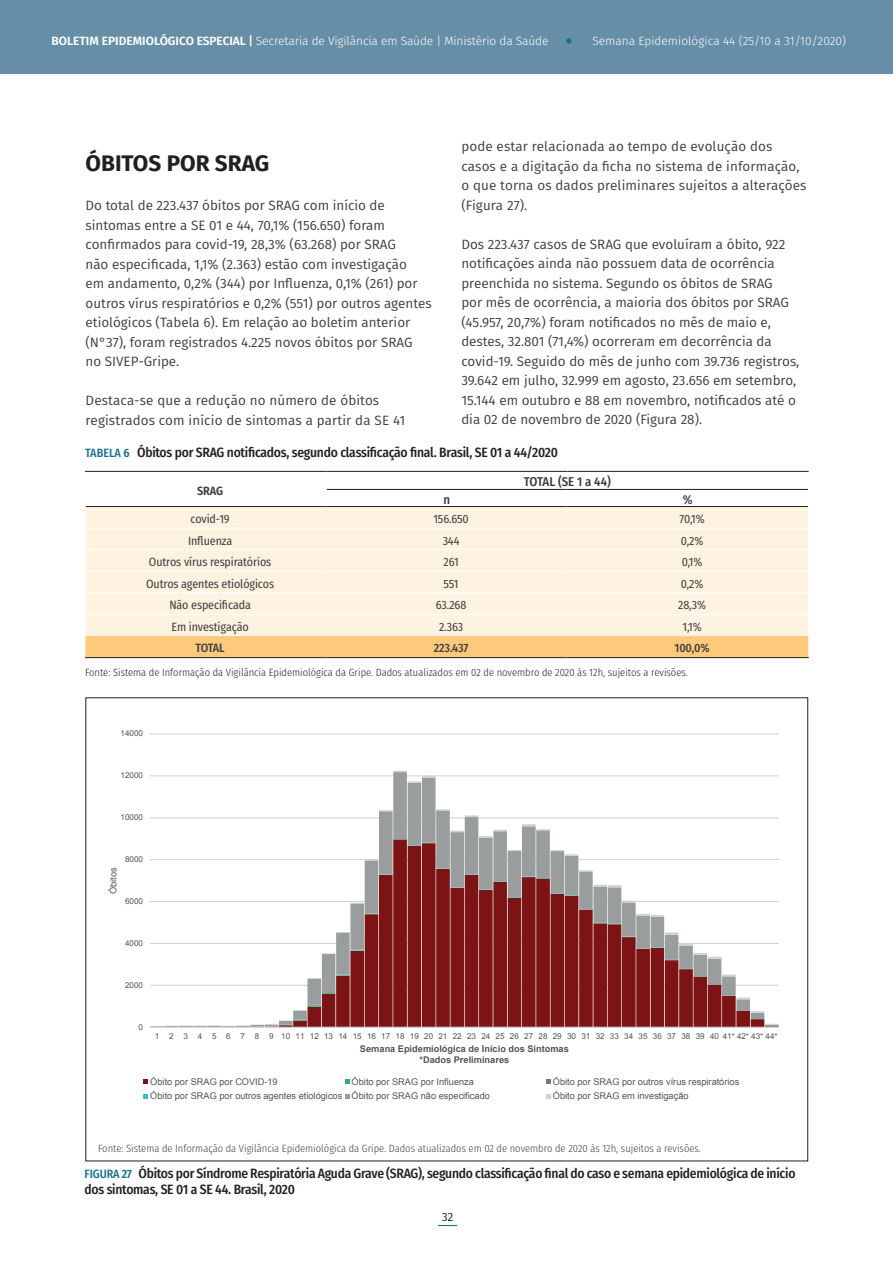
<style>
.page{position:relative;width:893px;height:1263px;background:#fff}
.page>*{position:absolute;margin:0;border:0;box-sizing:border-box;transform-origin:0 0}
.t1{font:700 22.5px "Fira Sans";color:#231f20}
.t2{font:13.5px/19.5px "Fira Sans";color:#3e3e3f}
.t3{font:500 13.5px/16.5px "Fira Sans Condensed";letter-spacing:-.02em;color:#231f20}
.t4{font:500 12.75px "Fira Sans Condensed";letter-spacing:-.015em;color:#383839}
.t5{font:500 12.75px "Fira Sans Condensed";color:#3e3e3f}
.t6{font:12px "Fira Sans Condensed";letter-spacing:-.01em;color:#3e3e3f}
.t7{font:300 12px "Fira Sans";letter-spacing:-.01em;color:#fff}
.t8{font:500 12px "Fira Sans Condensed";letter-spacing:-.015em;color:#3e3e3f}
.t9{font:600 12px "Fira Sans Condensed";color:#3e3e3f}
.t10{font:12px "Fira Sans";color:#231f20}
.t11{font:300 10.5px "Fira Sans Condensed";color:#3e3e3f}
.t12{font:300 10.5px "Fira Sans Condensed";color:#231f20}
.t13{font:9.15px "Arial";color:#515455}
.t14{font:700 9.15px/10.6px "Arial";color:#515455;text-align:center}
.t15{font:8.1px "Arial";color:#515455}
.s1{font-weight:600}
.s2{font-weight:500}
.s3{font-size:12px;color:#186f8c}
.s4{font-weight:600;font-size:12px;color:#186f8c}
</style>
<div class="page">
<div style="left:0;top:0;width:893px;height:74px;background:#668ea6"></div>
<svg style="left:438px;top:1225px;width:19px;height:1px"></svg>
<svg style="left:566px;top:38px;width:5px;height:6px"></svg>
<div style="left:85px;top:506px;width:723px;height:130px;background:#fef3e1"></div>
<div style="left:85px;top:636px;width:723px;height:21px;background:#fdca7b"></div>
<hr style="left:85px;top:471px;width:241px;height:1px;background:#231f20">
<hr style="left:326px;top:471px;width:241px;height:1px;background:#231f20">
<hr style="left:567px;top:471px;width:242px;height:1px;background:#231f20">
<hr style="left:327px;top:489px;width:240px;height:1px;background:#231f20">
<hr style="left:567px;top:489px;width:241px;height:1px;background:#231f20">
<hr style="left:86px;top:506px;width:240px;height:1px;background:#231f20">
<hr style="left:326px;top:506px;width:241px;height:1px;background:#231f20">
<hr style="left:567px;top:506px;width:241px;height:1px;background:#231f20">
<hr style="left:85px;top:657px;width:241px;height:1px;background:#231f20">
<hr style="left:326px;top:657px;width:241px;height:1px;background:#231f20">
<hr style="left:567px;top:657px;width:242px;height:1px;background:#231f20">
<hr style="left:86px;top:528px;width:240px;height:1px;background:#fff">
<hr style="left:326px;top:528px;width:241px;height:1px;background:#fff">
<hr style="left:567px;top:528px;width:241px;height:1px;background:#fff">
<hr style="left:86px;top:549px;width:240px;height:1px;background:#fff">
<hr style="left:326px;top:549px;width:241px;height:1px;background:#fff">
<hr style="left:567px;top:549px;width:241px;height:1px;background:#fff">
<hr style="left:86px;top:571px;width:240px;height:1px;background:#fff">
<hr style="left:326px;top:571px;width:241px;height:1px;background:#fff">
<hr style="left:567px;top:571px;width:241px;height:1px;background:#fff">
<hr style="left:86px;top:592px;width:240px;height:1px;background:#fff">
<hr style="left:326px;top:592px;width:241px;height:1px;background:#fff">
<hr style="left:567px;top:592px;width:241px;height:1px;background:#fff">
<hr style="left:86px;top:614px;width:240px;height:1px;background:#fff">
<hr style="left:326px;top:614px;width:241px;height:1px;background:#fff">
<hr style="left:567px;top:614px;width:241px;height:1px;background:#fff">
<hr style="left:150px;top:734px;width:629px;height:1px;background:#cfd1d0">
<svg style="left:150px;top:775px;width:629px;height:252px"></svg>
<svg style="left:393px;top:771px;width:43px;height:12px"></svg>
<svg style="left:436px;top:809px;width:14px;height:1px"></svg>
<svg style="left:379px;top:810px;width:14px;height:1px"></svg>
<svg style="left:465px;top:815px;width:13px;height:2px"></svg>
<svg style="left:522px;top:824px;width:28px;height:6px"></svg>
<svg style="left:450px;top:831px;width:14px;height:1px"></svg>
<svg style="left:479px;top:830px;width:28px;height:7px"></svg>
<svg style="left:508px;top:850px;width:13px;height:1px"></svg>
<svg style="left:550px;top:850px;width:28px;height:6px"></svg>
<svg style="left:365px;top:859px;width:13px;height:1px"></svg>
<svg style="left:579px;top:870px;width:14px;height:1px"></svg>
<svg style="left:593px;top:885px;width:28px;height:2px"></svg>
<svg style="left:622px;top:900px;width:14px;height:2px"></svg>
<svg style="left:350px;top:903px;width:14px;height:1px"></svg>
<svg style="left:636px;top:914px;width:28px;height:3px"></svg>
<svg style="left:336px;top:932px;width:14px;height:1px"></svg>
<svg style="left:665px;top:932px;width:13px;height:2px"></svg>
<svg style="left:679px;top:944px;width:14px;height:1px"></svg>
<svg style="left:322px;top:953px;width:13px;height:1px"></svg>
<svg style="left:693px;top:953px;width:28px;height:6px"></svg>
<svg style="left:722px;top:974px;width:14px;height:2px"></svg>
<svg style="left:307px;top:978px;width:14px;height:1px"></svg>
<svg style="left:722px;top:996px;width:28px;height:3px"></svg>
<svg style="left:293px;top:1005px;width:28px;height:6px"></svg>
<svg style="left:736px;top:1010px;width:28px;height:3px"></svg>
<svg style="left:751px;top:1019px;width:28px;height:8px"></svg>
<svg style="left:150px;top:1019px;width:157px;height:8px"></svg>
<hr style="left:150px;top:1027px;width:629px;height:1px;background:#cfd1d0">
<svg style="left:144px;top:1079px;width:4px;height:5px"></svg>
<svg style="left:345px;top:1079px;width:5px;height:5px"></svg>
<svg style="left:546px;top:1079px;width:5px;height:5px"></svg>
<svg style="left:144px;top:1094px;width:4px;height:5px"></svg>
<svg style="left:345px;top:1094px;width:5px;height:5px"></svg>
<svg style="left:546px;top:1094px;width:5px;height:5px"></svg>
<p class="t7" style="left:51px;top:32px;width:498px"><span class="s1">BOLETIM EPIDEMIOLÓGICO ESPECIAL</span> <span class="s2">|</span> Secretaria de Vigilância em Saúde | Ministério da Saúde</p>
<p class="t7" style="left:592px;top:32px;width:255px">Semana Epidemiológica 44 (25/10 a 31/10/2020)</p>
<h1 class="t1" style="left:86px;top:144px;width:185px">ÓBITOS POR SRAG</h1>
<p class="t2" style="left:86px;top:195px;width:348px">Do total de 223.437 óbitos por SRAG com início de sintomas entre a SE 01 e 44, 70,1% (156.650) foram confirmados para covid-19, 28,3% (63.268) por SRAG<br>não especificada, 1,1% (2.363) estão com investigação<br>em andamento, 0,2% (344) por Influenza, 0,1% (261) por outros vírus respiratórios e 0,2% (551) por outros agentes etiológicos (Tabela 6). Em relação ao boletim anterior (N°37), foram registrados 4.225 novos óbitos por SRAG<br>no SIVEP-Gripe.</p>
<p class="t2" style="left:86px;top:390px;width:321px">Destaca-se que a redução no número de óbitos registrados com início de sintomas a partir da SE 41</p>
<p class="t2" style="left:461px;top:137px;width:347px">pode estar relacionada ao tempo de evolução dos casos e a digitação da ficha no sistema de informação, o que torna os dados preliminares sujeitos a alterações (Figura 27).</p>
<p class="t2" style="left:461px;top:234px;width:340px">Dos 223.437 casos de SRAG que evoluíram a óbito, 922 notificações ainda não possuem data de ocorrência preenchida no sistema. Segundo os óbitos de SRAG<br>por mês de ocorrência, a maioria dos óbitos por SRAG (45.957, 20,7%) foram notificados no mês de maio e, destes, 32.801 (71,4%) ocorreram em decorrência da covid-19. Seguido do mês de junho com 39.736 registros, 39.642 em julho, 32.999 em agosto, 23.656 em setembro, 15.144 em outubro e 88 em novembro, notificados até o dia 02 de novembro de 2020 (Figura 28).</p>
<p class="t3" style="left:85px;top:443px;width:474px"><span class="s3">TABELA</span> <span class="s4">6</span> Óbitos por SRAG notificados, segundo classificação final. Brasil, SE 01 a 44/2020</p>
<p class="t9" style="left:197px;top:481px;width:27px">SRAG</p>
<p class="t4" style="left:524px;top:472px;width:88px">TOTAL (SE 1 a 44)</p>
<p class="t5" style="left:443px;top:489px;width:8px">n</p>
<p class="t5" style="left:683px;top:489px;width:11px">%</p>
<p class="t6" style="left:191px;top:510px;width:41px">covid-19</p>
<p class="t6" style="left:433px;top:510px;width:37px">156.650</p>
<p class="t6" style="left:679px;top:510px;width:27px">70,1%</p>
<p class="t6" style="left:188px;top:531px;width:46px">Influenza</p>
<p class="t6" style="left:443px;top:531px;width:18px">344</p>
<p class="t6" style="left:681px;top:531px;width:24px">0,2%</p>
<p class="t6" style="left:149px;top:553px;width:124px">Outros vírus respiratórios</p>
<p class="t6" style="left:444px;top:553px;width:17px">261</p>
<p class="t6" style="left:682px;top:553px;width:22px">0,1%</p>
<p class="t6" style="left:146px;top:574px;width:129px">Outros agentes etiológicos</p>
<p class="t6" style="left:444px;top:574px;width:16px">551</p>
<p class="t6" style="left:681px;top:574px;width:24px">0,2%</p>
<p class="t6" style="left:169px;top:596px;width:83px">Não especificada</p>
<p class="t6" style="left:436px;top:596px;width:32px">63.268</p>
<p class="t6" style="left:678px;top:596px;width:29px">28,3%</p>
<p class="t6" style="left:172px;top:618px;width:79px">Em investigação</p>
<p class="t6" style="left:439px;top:618px;width:26px">2.363</p>
<p class="t6" style="left:682px;top:618px;width:21px">1,1%</p>
<p class="t8" style="left:196px;top:638px;width:31px">TOTAL</p>
<p class="t8" style="left:434px;top:638px;width:36px">223.437</p>
<p class="t8" style="left:674px;top:638px;width:37px">100,0%</p>
<p class="t12" style="left:85px;top:664px;width:604px">Fonte: Sistema de Informação da Vigilância Epidemiológica da Gripe. Dados atualizados em 02 de novembro de 2020 às 12h, sujeitos a revisões.</p>
<p class="t15" style="left:121px;top:728px;width:24px">14000</p>
<p class="t15" style="left:121px;top:770px;width:24px">12000</p>
<p class="t15" style="left:121px;top:812px;width:24px">10000</p>
<p class="t13" style="left:107px;top:894px;width:28px;rotate:-90deg">Óbitos</p>
<p class="t15" style="left:125px;top:854px;width:19px">8000</p>
<p class="t15" style="left:125px;top:896px;width:19px">6000</p>
<p class="t15" style="left:125px;top:938px;width:19px">4000</p>
<p class="t15" style="left:125px;top:980px;width:19px">2000</p>
<p class="t15" style="left:139px;top:1021px;width:6px">0</p>
<p class="t15" style="left:155px;top:1031px;width:624px">1 2 3 4 5 6 7 8 9 10 11 12 13 14 15 16 17 18 19 20 21 22 23 24 25 26 27 28 29 30 31 32 33 34 35 36 37 38 39 40 41*42*43*44*</p>
<p class="t14" style="left:360px;top:1044px;width:210px">Semana Epidemiológica de Início dos Sintomas *Dados Preliminares</p>
<p class="t13" style="left:150px;top:1075px;width:129px">Óbito por SRAG por COVID-19</p>
<p class="t13" style="left:352px;top:1075px;width:124px">Óbito por SRAG por Influenza</p>
<p class="t13" style="left:553px;top:1075px;width:188px">Óbito por SRAG por outros vírus respiratórios</p>
<p class="t13" style="left:150px;top:1090px;width:341px">Óbito por SRAG por outros agentes etiológicos Óbito por SRAG não especificado</p>
<p class="t13" style="left:553px;top:1090px;width:137px">Óbito por SRAG em investigação</p>
<p class="t11" style="left:98px;top:1140px;width:604px">Fonte: Sistema de Informação da Vigilância Epidemiológica da Gripe. Dados atualizados em 02 de novembro de 2020 às 12h, sujeitos a revisões.</p>
<p class="t3" style="left:85px;top:1164px;width:712px"><span class="s3">FIGURA</span> <span class="s4">27</span> Óbitos por Síndrome Respiratória Aguda Grave (SRAG), segundo classificação final do caso e semana epidemiológica de início dos sintomas, SE 01 a SE 44. Brasil, 2020</p>
<p class="t10" style="left:442px;top:1207px;width:13px">32</p>
</div>
